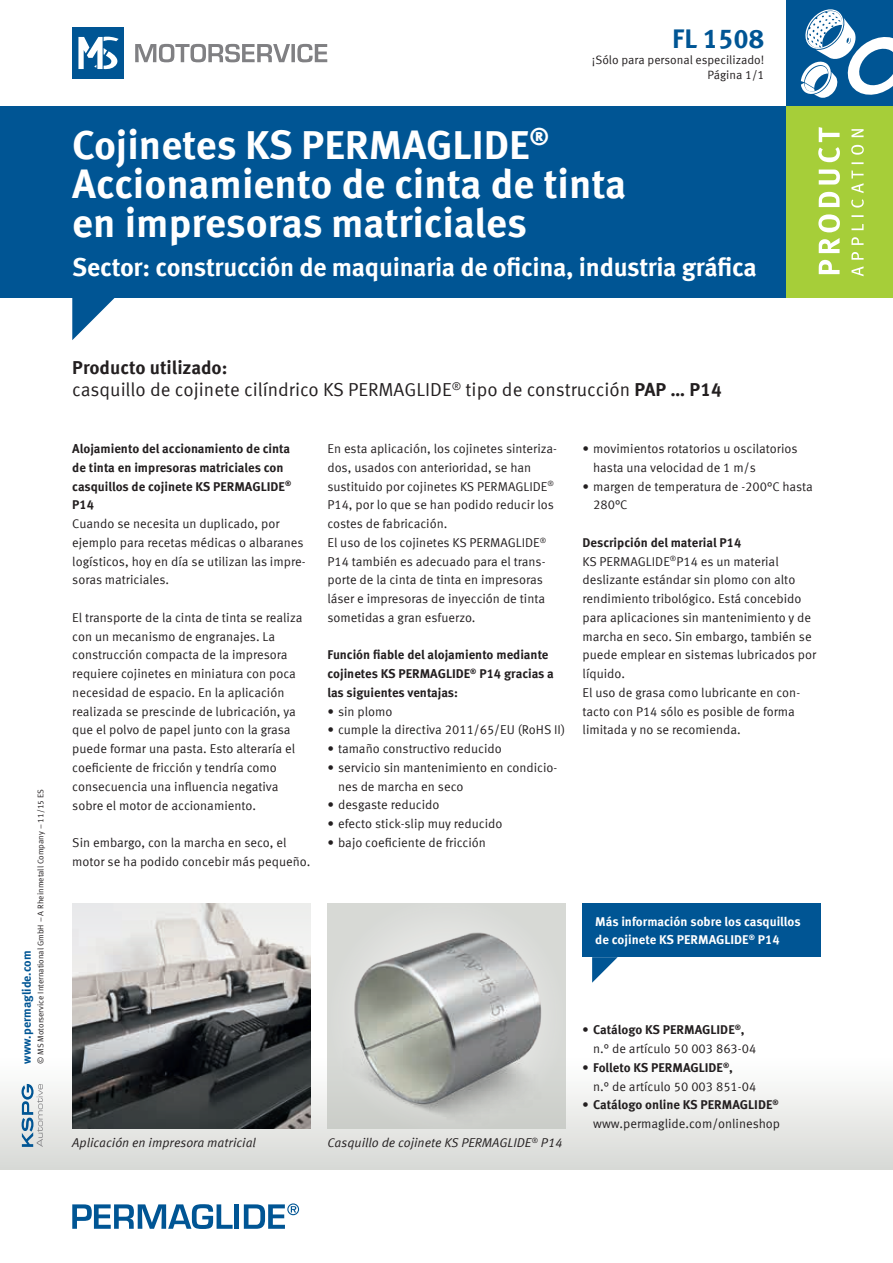
<style>
.page{position:relative;width:893px;height:1263px;background:#fff}
.page>*{position:absolute;margin:0;border:0;box-sizing:border-box;transform-origin:0 0}
.t1{font:700 40.5px/39px "Meta Offc Pro";color:#fff}
.t2{font:700 27px "Meta Offc Pro";color:#005594}
.t3{font:700 25.5px "Meta Offc Pro";letter-spacing:-.01em;color:#fff}
.t4{font:18.75px "Meta Offc Pro Norm";color:#231f20}
.t5{font:700 18.75px "Meta Offc Pro";color:#231f20}
.t6{font:12.75px/18.8px "Meta Offc Pro Norm";color:#231f20}
.t7{font:700 12.75px/18.8px "Meta Offc Pro";color:#231f20}
.t8{font:12.75px "Meta Offc Pro Norm Ita";color:#231f20}
.t9{font:700 12.75px/18.8px "Meta Offc Pro";color:#fff}
.t10{font:12px/15px "Meta Offc Pro Norm";color:#231f20;text-align:right}
.t11{font:700 12px "Meta Offc Pro";color:#005594}
.t12{font:8.25px "Meta Offc Pro Norm";color:#231f20}
.s1{font-family:"Meta Offc Pro";font-weight:700}
</style>
<div class="page">
<div style="left:0;top:1054px;width:893px;height:115px;background:linear-gradient(to bottom,#fff,#d6d8d4)"></div>
<div style="left:0;top:106px;width:893px;height:192px;background:#005594"></div>
<svg style="left:72px;top:298px;width:43px;height:42px"></svg>
<svg style="left:135px;top:44px;width:192px;height:19px"></svg>
<div style="left:72px;top:28px;width:51px;height:51px;background:#005594"></div>
<svg style="left:78px;top:36px;width:41px;height:33px"></svg>
<svg style="left:22px;top:1084px;width:21px;height:63px"></svg>
<svg style="left:72px;top:1204px;width:161px;height:25px"></svg>
<div style="left:234px;top:1204px;width:5px;height:25px;background:#005594"></div>
<svg style="left:244px;top:1203px;width:55px;height:26px"></svg>
<div style="left:787px;top:0;width:106px;height:106px;background:#005594"></div>
<svg style="left:801px;top:9px;width:92px;height:89px"></svg>
<div style="left:787px;top:106px;width:106px;height:192px;background:#a6ce39"></div>
<svg style="left:851px;top:129px;width:13px;height:147px"></svg>
<svg style="left:818px;top:127px;width:22px;height:147px"></svg>
<img style="left:72px;top:1018px;width:238px;height:110px">
<img style="left:327px;top:903px;width:239px;height:225px">
<svg style="left:72px;top:903px;width:238px;height:115px;background:#bfbdbb"></svg>
<div style="left:583px;top:903px;width:238px;height:54px;background:#005594"></div>
<svg style="left:592px;top:957px;width:26px;height:26px"></svg>
<h2 class="t2" style="left:672px;top:18px;width:94px">FL 1508</h2>
<p class="t10" style="left:592px;top:51px;width:174px">¡Sólo para personal especilizado!<br>Página 1/1</p>
<h1 class="t1" style="left:72px;top:123px;width:555px">Cojinetes KS PERMAGLIDE<sup>®<br></sup>Accionamiento de cinta de tinta en impresoras matriciales</h1>
<h3 class="t3" style="left:72px;top:247px;width:686px">Sector: construcción de maquinaria de oficina, industria gráfica</h3>
<p class="t12" style="left:34px;top:1064px;width:276px;rotate:-90deg">© MS Motorservice International GmbH – A Rheinmetall Company – 11/15 ES</p>
<p class="t11" style="left:17px;top:1064px;width:115px;rotate:-90deg">www.permaglide.com</p>
<h3 class="t5" style="left:72px;top:352px;width:157px">Producto utilizado:</h3>
<h3 class="t4" style="left:72px;top:375px;width:651px">casquillo de cojinete cilíndrico KS PERMAGLIDE<sup>®</sup> tipo de construcción <span class="s1">PAP … P14</span></h3>
<p class="t7" style="left:72px;top:438px;width:220px">Alojamiento del accionamiento de cinta de tinta en impresoras matriciales con casquillos de cojinete KS PERMAGLIDE<sup>®<br></sup>P14</p>
<p class="t6" style="left:72px;top:513px;width:235px">Cuando se necesita un duplicado, por ejemplo para recetas médicas o albaranes logísticos, hoy en día se utilizan las impre&shy;soras matriciales.</p>
<p class="t6" style="left:72px;top:607px;width:232px">El transporte de la cinta de tinta se realiza con un mecanismo de engranajes. La construcción compacta de la impresora requiere cojinetes en miniatura con poca necesidad de espacio. En la aplicación realizada se prescinde de lubricación, ya que el polvo de papel junto con la grasa puede formar una pasta. Esto alteraría el coeficiente de fricción y tendría como consecuencia una influencia negativa sobre el motor de accionamiento.</p>
<p class="t6" style="left:72px;top:832px;width:240px">Sin embargo, con la marcha en seco, el motor se ha podido concebir más pequeño.</p>
<p class="t6" style="left:327px;top:438px;width:231px">En esta aplicación, los cojinetes sinteriza&shy;dos, usados con anterioridad, se han sustituido por cojinetes KS PERMAGLIDE<sup>® </sup>P14, por lo que se han podido reducir los costes de fabricación.<br>El uso de los cojinetes KS PERMAGLIDE<sup>® </sup>P14 también es adecuado para el trans&shy;porte de la cinta de tinta en impresoras láser e impresoras de inyección de tinta sometidas a gran esfuerzo.</p>
<p class="t7" style="left:327px;top:645px;width:228px">Función fiable del alojamiento mediante cojinetes KS PERMAGLIDE<sup>®</sup> P14 gracias a las siguientes ventajas:</p>
<p class="t6" style="left:327px;top:701px;width:67px">• sin plomo</p>
<p class="t6" style="left:327px;top:720px;width:239px">• cumple la directiva 2011/65/EU (RoHS II)</p>
<p class="t6" style="left:327px;top:738px;width:176px">• tamaño constructivo reducido</p>
<p class="t6" style="left:338px;top:757px;width:221px;text-indent:-11px">• servicio sin mantenimiento en condicio&shy;nes de marcha en seco</p>
<p class="t6" style="left:327px;top:795px;width:114px">• desgaste reducido</p>
<p class="t6" style="left:327px;top:814px;width:176px">• efecto stick-slip muy reducido</p>
<p class="t6" style="left:327px;top:832px;width:160px">• bajo coeficiente de fricción</p>
<p class="t6" style="left:593px;top:439px;width:206px;text-indent:-11px">• movimientos rotatorios u oscilatorios hasta una velocidad de 1 m/s</p>
<p class="t6" style="left:593px;top:476px;width:221px;text-indent:-11px">• margen de temperatura de -200°C hasta<br>280°C</p>
<p class="t7" style="left:583px;top:532px;width:160px">Descripción del material P14</p>
<p class="t6" style="left:583px;top:551px;width:235px">KS PERMAGLIDE<sup>®</sup>P14 es un material deslizante estándar sin plomo con alto rendimiento tribológico. Está concebido para aplicaciones sin mantenimiento y de marcha en seco. Sin embargo, también se puede emplear en sistemas lubricados por líquido.<br>El uso de grasa como lubricante en con&shy;tacto con P14 sólo es posible de forma limitada y no se recomienda.</p>
<p class="t9" style="left:595px;top:911px;width:207px">Más información sobre los casquillos de cojinete KS PERMAGLIDE<sup>®</sup> P14</p>
<p class="t8" style="left:72px;top:1133px;width:185px">Aplicación en impresora matricial</p>
<p class="t8" style="left:327px;top:1133px;width:237px">Casquillo de cojinete KS PERMAGLIDE<sup>®</sup> P14</p>
<p class="t7" style="left:583px;top:1020px;width:164px">• Catálogo KS PERMAGLIDE<sup>®</sup>,</p>
<p class="t6" style="left:593px;top:1038px;width:165px">n.° de artículo 50 003 863-04</p>
<p class="t7" style="left:583px;top:1057px;width:152px">• Folleto KS PERMAGLIDE<sup>®</sup>,</p>
<p class="t6" style="left:593px;top:1076px;width:165px">n.° de artículo 50 003 851-04</p>
<p class="t7" style="left:583px;top:1095px;width:198px">• Catálogo online KS PERMAGLIDE<sup>®</sup></p>
<p class="t6" style="left:593px;top:1113px;width:189px">www.permaglide.com/onlineshop</p>
</div>
